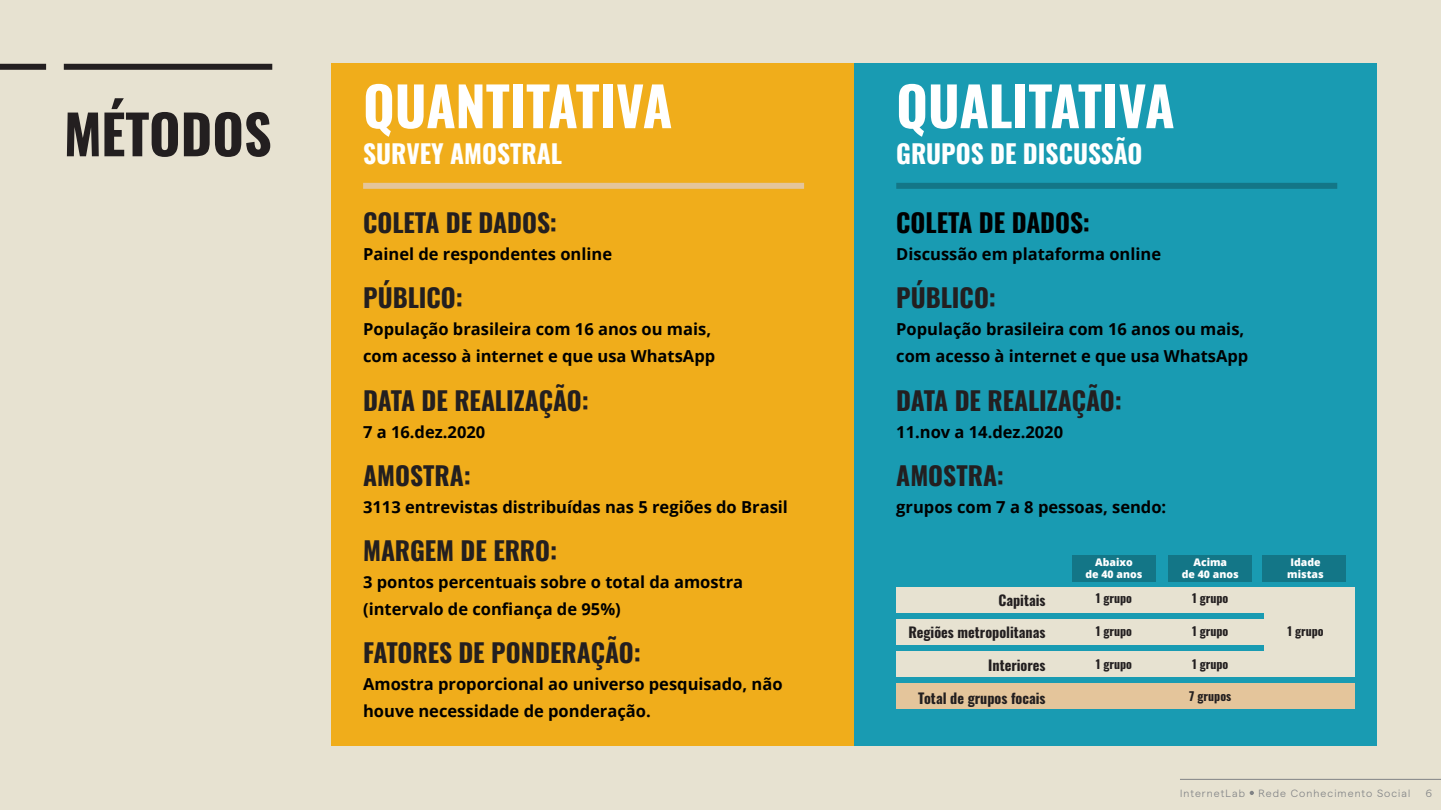
<style>
.page{position:relative;width:1441px;height:810px;background:#fff}
.page>*{position:absolute;margin:0;border:0;box-sizing:border-box;transform-origin:0 0}
.t1{font:700 54px "Oswald";letter-spacing:-.01em;color:#fff}
.t2{font:700 54px "Oswald";color:#231f20}
.t3{font:700 25.5px "Oswald";color:#231f20}
.t4{font:700 25.5px "Oswald";color:#fff}
.Texto{font:700 25.5px "Oswald";color:#000}
.Texto-2{font:700 16.5px/27px "Open Sans";color:#000}
.Texto-3{font:700 14.1px "Oswald";color:#231f20}
.Texto-4{font:700 12px "Oswald";color:#231f20}
.Texto-5{font:800 10.5px/12px "Open Sans";color:#fff;text-align:center}
.Texto-6{font:300 10.5px "Matter";letter-spacing:.1em;color:#808285}
</style>
<div class="page">
<div style="left:0;top:0;width:1440px;height:810px;background:#e7e2d1"></div>
<div style="left:0;top:64px;width:46px;height:6px;background:#231f20"></div>
<div style="left:64px;top:64px;width:208px;height:6px;background:#231f20"></div>
<div style="left:331px;top:64px;width:523px;height:682px;background:#f0ad1b"></div>
<div style="left:854px;top:64px;width:522px;height:682px;background:#199bb2"></div>
<div style="left:896px;top:588px;width:458px;height:25px;background:#e7e2d1"></div>
<div style="left:896px;top:620px;width:458px;height:25px;background:#e7e2d1"></div>
<div style="left:896px;top:652px;width:458px;height:25px;background:#e7e2d1"></div>
<div style="left:896px;top:684px;width:458px;height:25px;background:#e4c59b"></div>
<div style="left:1072px;top:555px;width:84px;height:27px;background:#137687"></div>
<div style="left:1168px;top:555px;width:83px;height:27px;background:#137687"></div>
<div style="left:1262px;top:555px;width:83px;height:27px;background:#137687"></div>
<div style="left:363px;top:183px;width:441px;height:6px;background:#e4c59b"></div>
<div style="left:896px;top:183px;width:440px;height:6px;background:#137687"></div>
<hr style="left:1179px;top:779px;width:261px;height:1px;background:#808285">
<svg style="left:1249px;top:791px;width:4px;height:4px"></svg>
<div style="left:1263px;top:588px;width:91px;height:86px;background:#e7e2d1"></div>
<p class="t2" style="left:64px;top:86px;width:209px">MÉTODOS</p>
<p class="t1" style="left:363px;top:58px;width:311px">QUANTITATIVA</p>
<p class="t4" style="left:363px;top:131px;width:200px">SURVEY AMOSTRAL</p>
<p class="t3" style="left:363px;top:200px;width:195px">COLETA DE DADOS:</p>
<p class="Texto-2" style="left:363px;top:240px;width:250px">Painel de respondentes online</p>
<p class="t3" style="left:363px;top:275px;width:101px">PÚBLICO:</p>
<p class="Texto-2" style="left:363px;top:315px;width:353px">População brasileira com 16 anos ou mais, com acesso à internet e que usa WhatsApp</p>
<p class="t3" style="left:363px;top:378px;width:227px">DATA DE REALIZAÇÃO:</p>
<p class="Texto-2" style="left:363px;top:418px;width:124px">7 a 16.dez.2020</p>
<p class="t3" style="left:363px;top:453px;width:109px">AMOSTRA:</p>
<p class="Texto-2" style="left:363px;top:493px;width:426px">3113 entrevistas distribuídas nas 5 regiões do Brasil</p>
<p class="t3" style="left:363px;top:528px;width:195px">MARGEM DE ERRO:</p>
<p class="Texto-2" style="left:363px;top:568px;width:381px">3 pontos percentuais sobre o total da amostra (intervalo de confiança de 95%)</p>
<p class="t3" style="left:363px;top:630px;width:279px">FATORES DE PONDERAÇÃO:</p>
<p class="Texto-2" style="left:363px;top:670px;width:421px">Amostra proporcional ao universo pesquisado, não houve necessidade de ponderação.</p>
<p class="t1" style="left:896px;top:58px;width:280px">QUALITATIVA</p>
<p class="t4" style="left:896px;top:131px;width:247px">GRUPOS DE DISCUSSÃO</p>
<p class="Texto" style="left:896px;top:200px;width:195px">COLETA DE DADOS:</p>
<p class="Texto-2" style="left:896px;top:240px;width:266px">Discussão em plataforma online</p>
<p class="t3" style="left:896px;top:275px;width:101px">PÚBLICO:</p>
<p class="Texto-2" style="left:896px;top:315px;width:353px">População brasileira com 16 anos ou mais, com acesso à internet e que usa WhatsApp</p>
<p class="t3" style="left:896px;top:378px;width:227px">DATA DE REALIZAÇÃO:</p>
<p class="Texto-2" style="left:896px;top:418px;width:168px">11.nov a 14.dez.2020</p>
<p class="t3" style="left:896px;top:453px;width:109px">AMOSTRA:</p>
<p class="Texto-2" style="left:896px;top:493px;width:271px">grupos com 7 a 8 pessoas, sendo:</p>
<p class="Texto-5" style="left:1085px;top:556px;width:58px">Abaixo<br>de 40 anos</p>
<p class="Texto-5" style="left:1181px;top:556px;width:58px">Acima<br>de 40 anos</p>
<p class="Texto-5" style="left:1287px;top:556px;width:38px;text-align:left">Idade mistas</p>
<p class="Texto-3" style="left:998px;top:587px;width:49px">Capitais</p>
<p class="Texto-4" style="left:1095px;top:587px;width:38px">1 grupo</p>
<p class="Texto-4" style="left:1191px;top:587px;width:38px">1 grupo</p>
<p class="Texto-3" style="left:908px;top:620px;width:139px">Regiões metropolitanas</p>
<p class="Texto-3" style="left:988px;top:653px;width:59px">Interiores</p>
<p class="Texto-3" style="left:917px;top:686px;width:129px">Total de grupos focais</p>
<p class="Texto-4" style="left:1095px;top:620px;width:38px">1 grupo</p>
<p class="Texto-4" style="left:1191px;top:620px;width:38px">1 grupo</p>
<p class="Texto-4" style="left:1095px;top:653px;width:38px">1 grupo</p>
<p class="Texto-4" style="left:1191px;top:653px;width:38px">1 grupo</p>
<p class="Texto-4" style="left:1189px;top:686px;width:43px">7 grupos</p>
<p class="Texto-4" style="left:1287px;top:620px;width:38px">1 grupo</p>
<p class="Texto-6" style="left:1180px;top:785px;width:66px">InternetLab</p>
<p class="Texto-6" style="left:1258px;top:785px;width:153px">Rede Conhecimento Social</p>
<p class="Texto-6" style="left:1425px;top:785px;width:8px">6</p>
</div>
